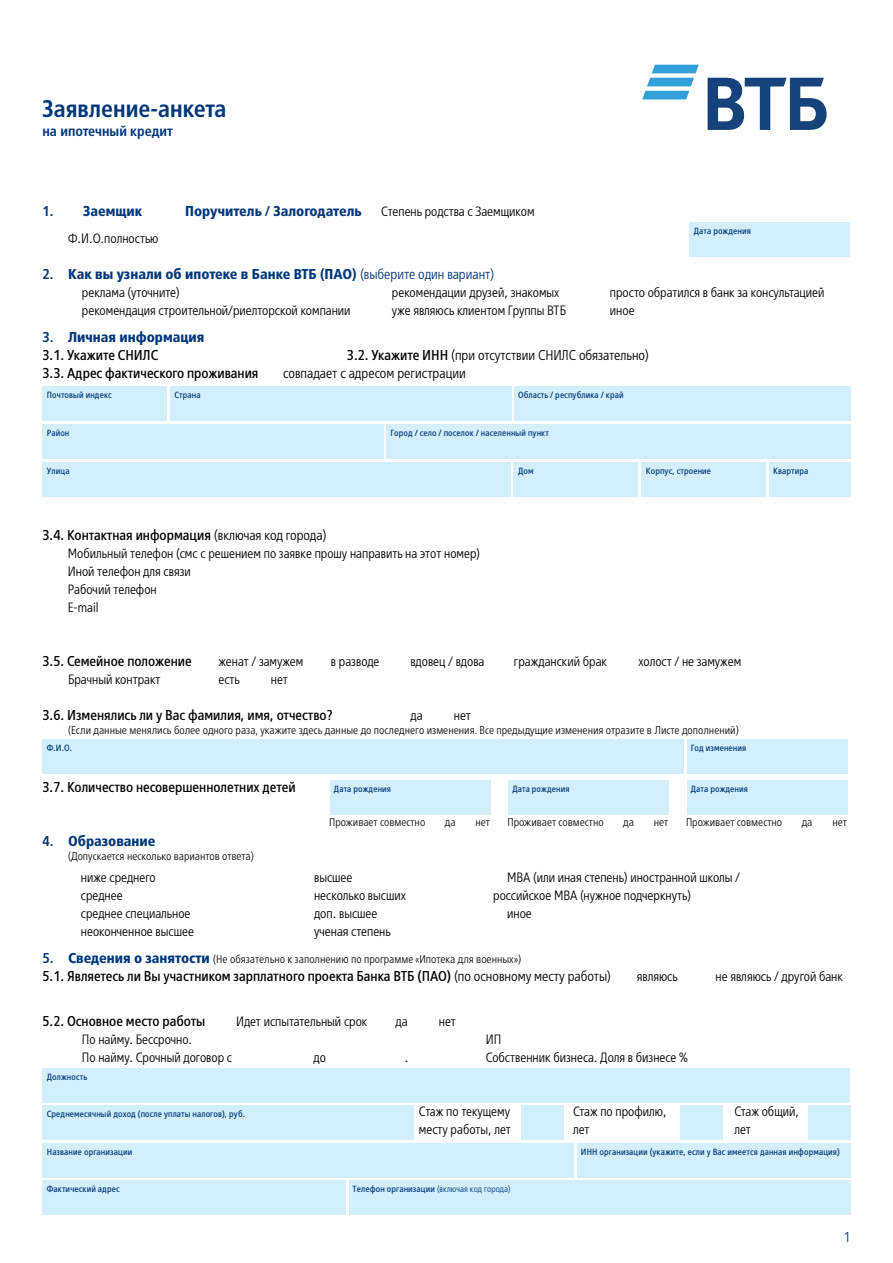
<style>
.page{position:relative;width:893px;height:1263px;background:#fff}
.page>*{position:absolute;margin:0;border:0;box-sizing:border-box;transform-origin:0 0}
.t1{font:600 24px "VTB Group Cond";color:#00377b}
.Numb_1_1{font:14.25px "VTB Group Cond";color:#000}
.t2{font:700 14.25px "VTB Group Cond";color:#00377b}
.Numb_1_1-2{font:300 14.25px "VTB Group Cond";color:#000}
.Subtitle{font:600 14.25px "VTB Group Cond";color:#00377b}
.t3{font:300 14.25px "VTB Group Cond";color:#00377b}
.Left_ident{font:300 13.5px/18px "VTB Group Cond";color:#000}
.Numb_1_1-3{font:300 13.5px "VTB Group Cond";color:#000}
.Left_indent_6{font:300 13.5px "VTB Group Cond";color:#000}
.Text_7_5{font:300 condensed 11.25px "Frutiger Neue LTW1 G";color:#000}
.Text_Box{font:9px "VTB Group Cond";letter-spacing:.01em;color:#00377b}
.s1{font-weight:600}
.s2{font-weight:300}
.s3{font-weight:400}
.s4{font-family:"VTB Group Cond";font-weight:600;font-stretch:normal;font-size:14.25px;color:#00377b}
.s5{font-family:"VTB Group Cond";font-weight:700;font-stretch:normal;font-size:14.25px;color:#00377b}
</style>
<div class="page">
<div style="left:43px;top:386px;width:124px;height:35px;background:#d4effc"></div>
<div style="left:170px;top:386px;width:341px;height:35px;background:#d4effc"></div>
<div style="left:514px;top:386px;width:336px;height:35px;background:#d4effc"></div>
<div style="left:43px;top:424px;width:341px;height:35px;background:#d4effc"></div>
<div style="left:386px;top:424px;width:464px;height:35px;background:#d4effc"></div>
<div style="left:43px;top:462px;width:468px;height:35px;background:#d4effc"></div>
<div style="left:514px;top:462px;width:124px;height:35px;background:#d4effc"></div>
<div style="left:641px;top:462px;width:124px;height:35px;background:#d4effc"></div>
<div style="left:769px;top:462px;width:81px;height:35px;background:#d4effc"></div>
<div style="left:43px;top:740px;width:641px;height:34px;background:#d4effc"></div>
<div style="left:43px;top:1068px;width:807px;height:35px;background:#d4effc"></div>
<div style="left:43px;top:1106px;width:371px;height:34px;background:#d4effc"></div>
<div style="left:521px;top:1106px;width:42px;height:34px;background:#d4effc"></div>
<div style="left:43px;top:1143px;width:531px;height:35px;background:#d4effc"></div>
<div style="left:577px;top:1143px;width:273px;height:35px;background:#d4effc"></div>
<div style="left:680px;top:1106px;width:42px;height:34px;background:#d4effc"></div>
<div style="left:808px;top:1106px;width:42px;height:34px;background:#d4effc"></div>
<div style="left:43px;top:1181px;width:303px;height:34px;background:#d4effc"></div>
<div style="left:349px;top:1181px;width:501px;height:34px;background:#d4effc"></div>
<div style="left:330px;top:780px;width:161px;height:35px;background:#d4effc"></div>
<div style="left:508px;top:780px;width:161px;height:35px;background:#d4effc"></div>
<div style="left:686px;top:780px;width:161px;height:35px;background:#d4effc"></div>
<div style="left:686px;top:740px;width:161px;height:34px;background:#d4effc"></div>
<div style="left:689px;top:222px;width:161px;height:35px;background:#d4effc"></div>
<svg style="left:642px;top:65px;width:57px;height:34px"></svg>
<svg style="left:708px;top:78px;width:119px;height:52px"></svg>
<p class="t1" style="left:43px;top:93px;width:185px">Заявление-анкета</p>
<p class="Subtitle" style="left:43px;top:122px;width:132px">на ипотечный кредит</p>
<p class="t2" style="left:43px;top:202px;width:101px"><span class="s1">1.</span> Заемщик</p>
<p class="t2" style="left:185px;top:202px;width:178px">Поручитель / Залогодатель</p>
<p class="Left_ident" style="left:68px;top:229px;width:92px">Ф.И.О.полностью</p>
<p class="t2" style="left:43px;top:265px;width:453px"><span class="s1">2.</span> Как вы узнали об ипотеке в Банке ВТБ (ПАО) <span class="s2">(выберите один вариант)</span></p>
<p class="Left_ident" style="left:82px;top:283px;width:99px">реклама (уточните)</p>
<p class="Left_ident" style="left:82px;top:301px;width:270px">рекомендация строительной/риелторской компании</p>
<p class="Left_indent_6" style="left:381px;top:203px;width:155px">Степень родства с Заемщиком</p>
<p class="Left_ident" style="left:392px;top:283px;width:169px">рекомендации друзей, знакомых</p>
<p class="Left_ident" style="left:392px;top:301px;width:176px">уже являюсь клиентом Группы ВТБ</p>
<p class="Text_Box" style="left:694px;top:225px;width:59px">Дата рождения</p>
<p class="Left_ident" style="left:610px;top:283px;width:216px">просто обратился в банк за консультацией</p>
<p class="Left_ident" style="left:610px;top:301px;width:26px">иное</p>
<p class="t2" style="left:43px;top:328px;width:163px"><span class="s1">3.</span> Личная информация</p>
<p class="Numb_1_1" style="left:43px;top:346px;width:117px">3.1. Укажите СНИЛС</p>
<p class="Numb_1_1-2" style="left:347px;top:346px;width:304px"><span class="s3">3.2. Укажите ИНН</span> (при отсутствии СНИЛС обязательно)</p>
<p class="Numb_1_1" style="left:43px;top:364px;width:217px">3.3. Адрес фактического проживания</p>
<p class="Numb_1_1-2" style="left:283px;top:364px;width:184px">совпадает с адресом регистрации</p>
<p class="Text_Box" style="left:47px;top:389px;width:66px">Почтовый индекс</p>
<p class="Text_Box" style="left:174px;top:389px;width:28px">Страна</p>
<p class="Text_Box" style="left:518px;top:389px;width:107px">Область / республика / край</p>
<p class="Text_Box" style="left:47px;top:427px;width:24px">Район</p>
<p class="Text_Box" style="left:390px;top:427px;width:160px">Город / село / поселок / населенный пункт</p>
<p class="Text_Box" style="left:47px;top:465px;width:24px">Улица</p>
<p class="Text_Box" style="left:518px;top:465px;width:17px">Дом</p>
<p class="Text_Box" style="left:646px;top:465px;width:67px">Корпус, строение</p>
<p class="Text_Box" style="left:773px;top:465px;width:37px">Квартира</p>
<p class="Numb_1_1" style="left:43px;top:526px;width:286px">3.4. Контактная информация <span class="s2">(включая код города)</span></p>
<p class="Left_ident" style="left:68px;top:544px;width:414px">Мобильный телефон (смс с решением по заявке прошу направить на этот номер)<br>Иной телефон для связи<br>Рабочий телефон<br>E-mail</p>
<p class="Numb_1_1" style="left:43px;top:652px;width:151px">3.5. Семейное положение</p>
<p class="Numb_1_1-3" style="left:218px;top:653px;width:87px">женат / замужем</p>
<p class="Numb_1_1-3" style="left:331px;top:653px;width:50px">в разводе</p>
<p class="Numb_1_1-3" style="left:410px;top:653px;width:75px">вдовец / вдова</p>
<p class="Numb_1_1-3" style="left:514px;top:653px;width:95px">гражданский брак</p>
<p class="Numb_1_1-3" style="left:638px;top:653px;width:104px">холост / не замужем</p>
<p class="Numb_1_1-3" style="left:68px;top:671px;width:94px">Брачный контракт</p>
<p class="Numb_1_1-3" style="left:218px;top:671px;width:23px">есть</p>
<p class="Numb_1_1-3" style="left:271px;top:671px;width:18px">нет</p>
<p class="Numb_1_1" style="left:43px;top:706px;width:292px">3.6. Изменялись ли у Вас фамилия, имя, отчество?</p>
<p class="Numb_1_1-3" style="left:410px;top:707px;width:14px">да</p>
<p class="Numb_1_1-3" style="left:454px;top:707px;width:18px">нет</p>
<p class="Text_7_5" style="left:68px;top:723px;width:672px">(Если данные менялись более одного раза, укажите здесь данные до последнего изменения. Все предыдущие изменения отразите в Листе дополнений)</p>
<p class="Text_Box" style="left:47px;top:742px;width:27px">Ф.И.О.</p>
<p class="Numb_1_1" style="left:43px;top:778px;width:255px">3.7. Количество несовершеннолетних детей</p>
<p class="t2" style="left:43px;top:832px;width:114px"><span class="s1">4.</span> Образование</p>
<p class="Text_7_5" style="left:68px;top:849px;width:187px">(Допускается несколько вариантов ответа)</p>
<p class="Left_ident" style="left:81px;top:868px;width:76px">ниже среднего</p>
<p class="Left_ident" style="left:81px;top:886px;width:43px">среднее</p>
<p class="Left_ident" style="left:81px;top:904px;width:111px">среднее специальное</p>
<p class="Left_ident" style="left:81px;top:922px;width:115px">неоконченное высшее</p>
<p class="Text_Box" style="left:691px;top:742px;width:57px">Год изменения</p>
<p class="Text_Box" style="left:334px;top:783px;width:59px">Дата рождения</p>
<p class="Text_7_5" style="left:329px;top:816px;width:98px">Проживает совместно</p>
<p class="Text_7_5" style="left:445px;top:816px;width:12px">да</p>
<p class="Text_7_5" style="left:475px;top:816px;width:16px">нет</p>
<p class="Text_Box" style="left:512px;top:783px;width:59px">Дата рождения</p>
<p class="Text_7_5" style="left:508px;top:816px;width:98px">Проживает совместно</p>
<p class="Text_7_5" style="left:623px;top:816px;width:12px">да</p>
<p class="Text_7_5" style="left:654px;top:816px;width:16px">нет</p>
<p class="Text_Box" style="left:691px;top:783px;width:59px">Дата рождения</p>
<p class="Text_7_5" style="left:686px;top:816px;width:98px">Проживает совместно</p>
<p class="Text_7_5" style="left:802px;top:816px;width:12px">да</p>
<p class="Text_7_5" style="left:832px;top:816px;width:16px">нет</p>
<p class="Left_ident" style="left:493px;top:868px;width:248px;text-indent:14px">МВА (или иная степень) иностранной школы / российское МВА (нужное подчеркнуть)</p>
<p class="Left_ident" style="left:507px;top:904px;width:26px">иное</p>
<p class="Left_ident" style="left:314px;top:868px;width:40px">высшее</p>
<p class="Left_ident" style="left:314px;top:886px;width:93px">несколько высших</p>
<p class="Left_ident" style="left:314px;top:904px;width:65px">доп. высшее</p>
<p class="Left_ident" style="left:314px;top:922px;width:78px">ученая степень</p>
<p class="Text_7_5" style="left:43px;top:952px;width:480px"><span class="s4">5.</span> <span class="s5">Сведения о занятости</span> (Не обязательно к заполнению по программе «Ипотека для военных»)</p>
<p class="Numb_1_1" style="left:43px;top:967px;width:570px">5.1. Являетесь ли Вы участником зарплатного проекта Банка ВТБ (ПАО) <span class="s2">(по основному месту работы)</span></p>
<p class="Left_ident" style="left:637px;top:967px;width:42px">являюсь</p>
<p class="Left_ident" style="left:715px;top:967px;width:129px">не являюсь / другой банк</p>
<p class="Numb_1_1-3" style="left:236px;top:1013px;width:133px">Идет испытательный срок</p>
<p class="Numb_1_1-3" style="left:395px;top:1013px;width:14px">да</p>
<p class="Numb_1_1-3" style="left:439px;top:1013px;width:18px">нет</p>
<p class="Left_ident" style="left:82px;top:1030px;width:112px">По найму. Бессрочно.</p>
<p class="Left_ident" style="left:82px;top:1048px;width:152px">По найму. Срочный договор с</p>
<p class="Left_ident" style="left:314px;top:1048px;width:14px">до</p>
<p class="Left_ident" style="left:405px;top:1048px;width:5px">.</p>
<p class="Left_ident" style="left:486px;top:1030px;width:17px">ИП</p>
<p class="Left_ident" style="left:486px;top:1048px;width:204px">Собственник бизнеса. Доля в бизнесе %</p>
<p class="Text_Box" style="left:47px;top:1071px;width:42px">Должность</p>
<p class="Text_Box" style="left:47px;top:1108px;width:200px">Среднемесячный доход (после уплаты налогов), руб.</p>
<p class="Left_ident" style="left:419px;top:1102px;width:93px">Стаж по текущему месту работы, лет</p>
<p class="Left_ident" style="left:734px;top:1102px;width:66px">Стаж общий, лет</p>
<p class="Left_ident" style="left:573px;top:1102px;width:95px">Стаж по профилю, лет</p>
<p class="Text_Box" style="left:47px;top:1146px;width:87px">Название организации</p>
<p class="Text_Box" style="left:581px;top:1146px;width:260px">ИНН организации (укажите, если у Вас имеется данная информация)</p>
<p class="Text_Box" style="left:47px;top:1183px;width:74px">Фактический адрес</p>
<p class="Text_Box" style="left:353px;top:1183px;width:160px">Телефон организации <span class="s2">(включая код города)</span></p>
<p class="t3" style="left:844px;top:1228px;width:8px">1</p>
</div>
